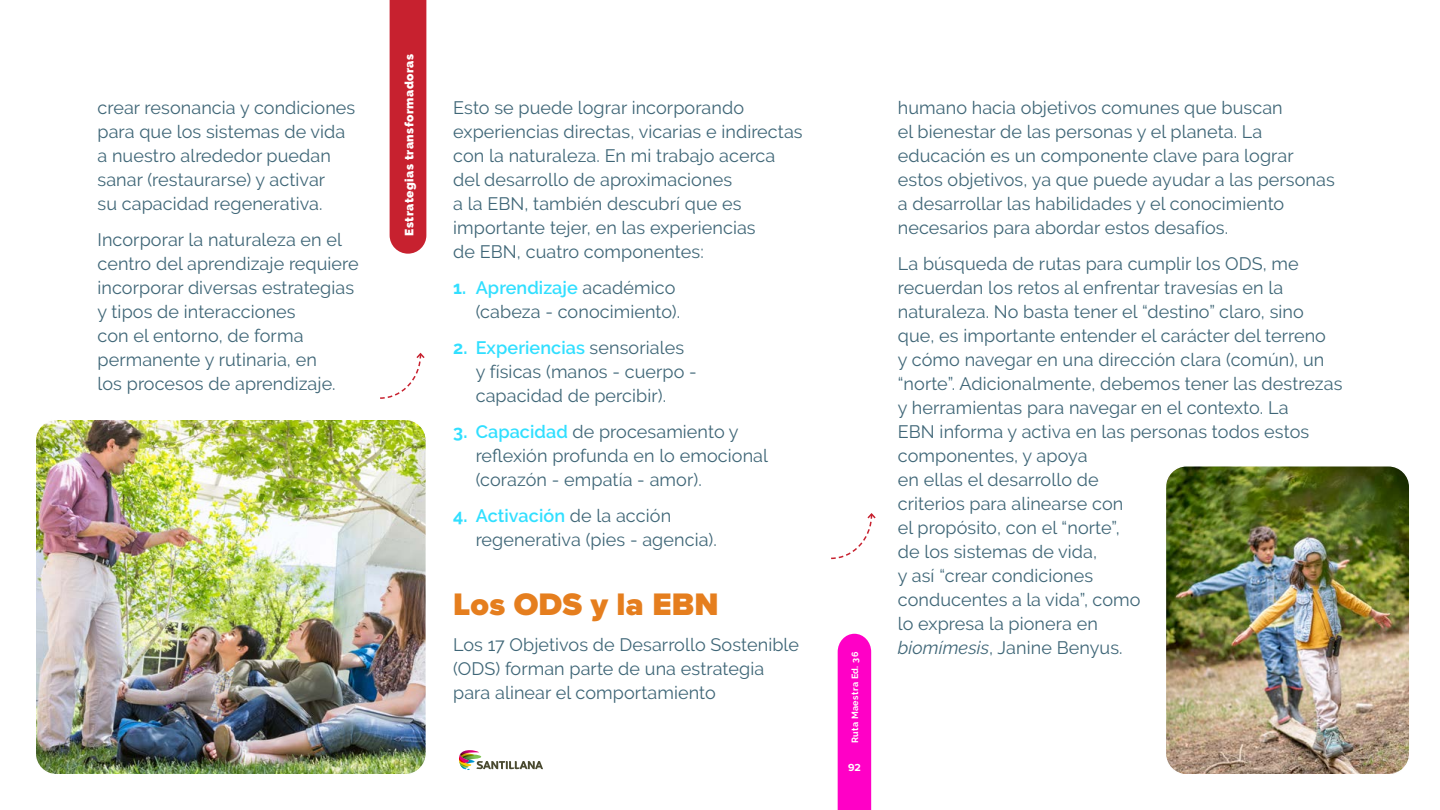
<style>
.page{position:relative;width:1440px;height:810px;background:#fff}
.page>*{position:absolute;margin:0;border:0;box-sizing:border-box;transform-origin:0 0}
.t1{font:900 32.25px "Proxima Nova";letter-spacing:.005em;color:#e57e1e}
.t2{font:18px/24px "Raleway";letter-spacing:.005em;color:#3f6677}
.t3{font:900 12px "Raleway";letter-spacing:.04em;color:#fff}
.t4{font:700 10.65px "Proxima Nova";color:#fff}
.t5{font:700 9px "Raleway";letter-spacing:.04em;color:#fff}
.s1{font-weight:700;color:#31dfff}
.s2{font-weight:600;color:#31dfff}
.s3{font-style:italic}
</style>
<div class="page">
<img style="left:38px;top:421px;width:386px;height:352px">
<div style="left:35px;top:418px;width:392px;height:358px;border:2px solid #fff;border-radius:21px"></div>
<img style="left:1168px;top:468px;width:240px;height:305px">
<div style="left:1165px;top:465px;width:246px;height:311px;border:2px solid #fff;border-radius:21px"></div>
<svg style="left:380px;top:352px;width:45px;height:47px"></svg>
<svg style="left:831px;top:513px;width:45px;height:47px"></svg>
<svg style="left:459px;top:750px;width:84px;height:20px"></svg>
<div style="left:838px;top:634px;width:33px;height:176px;background:#ff00c6"></div>
<div style="left:390px;top:0;width:36px;height:254px;background:#c7212f"></div>
<p class="t2" style="left:98px;top:96px;width:259px">crear resonancia y condiciones para que los sistemas de vida a nuestro alrededor puedan sanar (restaurarse) y activar<br>su capacidad regenerativa.</p>
<p class="t2" style="left:98px;top:228px;width:263px">Incorporar la naturaleza en el centro del aprendizaje requiere incorporar diversas estrategias y tipos de interacciones<br>con el entorno, de forma permanente y rutinaria, en<br>los procesos de aprendizaje.</p>
<p class="t3" style="left:402px;top:236px;width:183px;rotate:-90deg">Estrategias transformadoras</p>
<p class="t2" style="left:453px;top:96px;width:351px">Esto se puede lograr incorporando experiencias directas, vicarias e indirectas con la naturaleza. En mi trabajo acerca del desarrollo de aproximaciones<br>a la EBN, también descubrí que es importante tejer, en las experiencias<br>de EBN, cuatro componentes:</p>
<p class="t2" style="left:453px;top:276px;width:229px;text-align:right"><span class="s1">1.</span> <span class="s2">Aprendizaje</span> académico (cabeza - conocimiento).</p>
<p class="t2" style="left:476px;top:336px;width:223px;text-indent:-22px"><span class="s1">2.</span> <span class="s2">Experiencias</span> sensoriales y físicas (manos - cuerpo - capacidad de percibir).</p>
<p class="t2" style="left:476px;top:420px;width:294px;text-indent:-22px"><span class="s1">3.</span> <span class="s2">Capacidad</span> de procesamiento y reflexión profunda en lo emocional (corazón - empatía - amor).</p>
<p class="t2" style="left:476px;top:504px;width:243px;text-indent:-22px"><span class="s1">4.</span> <span class="s2">Activación</span> de la acción regenerativa (pies - agencia).</p>
<h1 class="t1" style="left:453px;top:580px;width:267px">Los ODS y la EBN</h1>
<p class="t2" style="left:453px;top:632px;width:347px">Los 17 Objetivos de Desarrollo Sostenible (ODS) forman parte de una estrategia para alinear el comportamiento</p>
<p class="t5" style="left:850px;top:743px;width:93px;rotate:-90deg">Ruta Maestra Ed. 36</p>
<p class="t4" style="left:848px;top:759px;width:14px">92</p>
<p class="t2" style="left:898px;top:96px;width:438px">humano hacia objetivos comunes que buscan<br>el bienestar de las personas y el planeta. La educación es un componente clave para lograr estos objetivos, ya que puede ayudar a las personas a desarrollar las habilidades y el conocimiento necesarios para abordar estos desafíos.</p>
<p class="t2" style="left:898px;top:252px;width:446px">La búsqueda de rutas para cumplir los ODS, me recuerdan los retos al enfrentar travesías en la naturaleza. No basta tener el “destino” claro, sino que, es importante entender el carácter del terreno<br>y cómo navegar en una dirección clara (común), un “norte”. Adicionalmente, debemos tener las destrezas y herramientas para navegar en el contexto. La<br>EBN informa y activa en las personas todos estos componentes, y apoya<br>en ellas el desarrollo de<br>criterios para alinearse con<br>el propósito, con el “norte”,<br>de los sistemas de vida,<br>y así “crear condiciones<br>conducentes a la vida”, como<br>lo expresa la pionera en<br><span class="s3">biomímesis</span>, Janine Benyus.</p>
</div>
